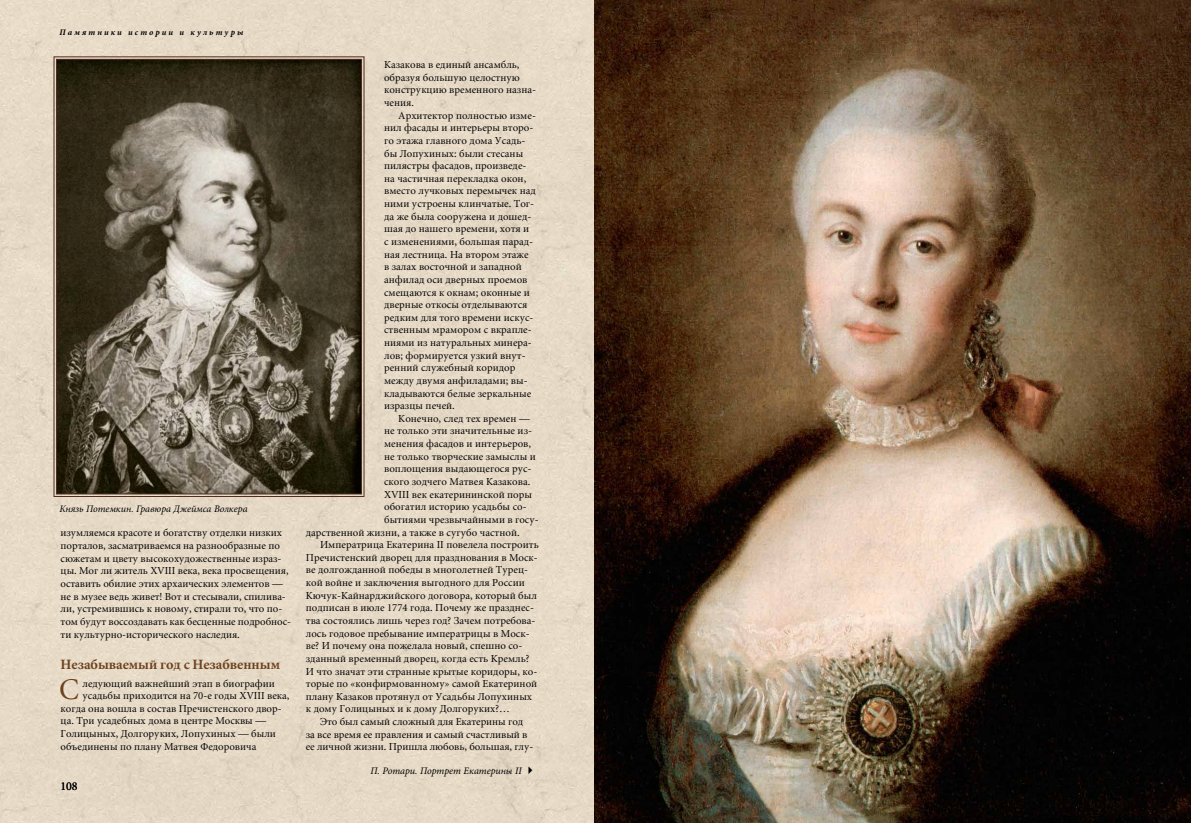
<style>
.page{position:relative;width:1191px;height:823px;background:#fff}
.page>*{position:absolute;margin:0;border:0;box-sizing:border-box;transform-origin:0 0}
.t1{font:29.5px "Miniature C";color:#6d411d}
.t2{font:700 14px "Miniature C";letter-spacing:-.005em;color:#6d411d}
.t3{font:12px "Minion Pro";color:#000}
.t4{font:10.5px/12.6px "Miniature C";color:#000}
.t5{font:italic 10px "Minion Pro";color:#000}
.t6{font:italic 700 8.5px "Minion Pro";letter-spacing:.245em;color:#000}
</style>
<div class="page">
<div style="left:0;top:0;width:594px;height:822px;background:#e6d9c6"></div>
<svg style="left:53px;top:56px;width:311px;height:440px;background:#b6a291"></svg>
<svg style="left:56px;top:59px;width:306px;height:435px;background:#605847"></svg>
<img style="left:594px;top:0;width:596px;height:822px">
<p class="t6" style="left:60px;top:26px;width:185px">Памятники истории и культуры</p>
<p class="t5" style="left:60px;top:502px;width:189px">Князь Потемкин. Гравюра Джеймса Волкера</p>
<p class="t4" style="left:61px;top:527px;width:232px">изумляемся красоте и богатству отделки низких порталов, засматриваемся на разнообразные по сюжетам и цвету высокохудожественные израз&shy;цы. Мог ли житель XVIII века, века просвещения, оставить обилие этих архаических элементов — не в музее ведь живет! Вот и стесывали, спилива&shy;ли, устремившись к новому, стирали то, что по&shy;том будут воссоздавать как бесценные подробнос&shy;ти культурно-исторического наследия.</p>
<h2 class="t2" style="left:61px;top:656px;width:221px">Незабываемый год с Незабвенным</h2>
<h1 class="t1" style="left:59px;top:674px;width:21px">С</h1>
<p class="t4" style="left:82px;top:676px;width:194px">ледующий важнейший этап в биографии</p>
<p class="t4" style="left:82px;top:689px;width:208px">усадьбы приходится на 70-е годы XVIII века,</p>
<p class="t4" style="left:61px;top:702px;width:223px">когда она вошла в состав Пречистенского двор-</p>
<p class="t4" style="left:61px;top:714px;width:207px">ца. Три усадебных дома в центре Москвы —</p>
<p class="t4" style="left:61px;top:727px;width:217px">Голицыных, Долгоруких, Лопухиных — были</p>
<p class="t4" style="left:61px;top:739px;width:197px">объединены по плану Матвея Федоровича</p>
<p class="t3" style="left:60px;top:777px;width:19px">108</p>
<p class="t4" style="left:384px;top:59px;width:153px">Казакова в единый ансамбль, образуя большую целостную конструкцию временного назна&shy;чения.</p>
<p class="t4" style="left:384px;top:109px;width:153px;text-indent:14px">Архитектор полностью изме&shy;нил фасады и интерьеры второ&shy;го этажа главного дома Усадь&shy;бы Лопухиных: были стесаны пилястры фасадов, произведе&shy;на частичная перекладка окон, вместо лучковых перемычек над ними устроены клинчатые. Тог&shy;да же была сооружена и дошед&shy;шая до нашего времени, хотя и с изменениями, большая парад&shy;ная лестница. На втором этаже в залах восточной и западной анфилад оси дверных проемов смещаются к окнам; оконные и дверные откосы отделываются редким для того времени искус&shy;ственным мрамором с вкрапле&shy;ниями из натуральных минера&shy;лов; формируется узкий внут&shy;ренний служебный коридор между двумя анфиладами; вы&shy;кладываются белые зеркальные изразцы печей.</p>
<p class="t4" style="left:398px;top:412px;width:133px">Конечно, след тех времен —</p>
<p class="t4" style="left:384px;top:425px;width:149px">не только эти значительные из-</p>
<p class="t4" style="left:384px;top:437px;width:148px">менения фасадов и интерьеров,</p>
<p class="t4" style="left:384px;top:450px;width:153px">не только творческие замыслы и</p>
<p class="t4" style="left:384px;top:463px;width:149px">воплощения выдающегося рус-</p>
<p class="t4" style="left:384px;top:475px;width:148px">ского зодчего Матвея Казакова.</p>
<p class="t4" style="left:384px;top:488px;width:149px">XVIII век екатерининской поры</p>
<p class="t4" style="left:384px;top:500px;width:144px">обогатил историю усадьбы со-</p>
<p class="t4" style="left:384px;top:513px;width:156px">бытиями чрезвычайными в госу-</p>
<p class="t4" style="left:306px;top:526px;width:215px">дарственной жизни, а также в сугубо частной.</p>
<p class="t4" style="left:320px;top:538px;width:220px">Императрица Екатерина II повелела построить</p>
<p class="t4" style="left:306px;top:551px;width:233px">Пречистенский дворец для празднования в Моск-</p>
<p class="t4" style="left:306px;top:564px;width:224px">ве долгожданной победы в многолетней Турец-</p>
<p class="t4" style="left:306px;top:576px;width:220px">кой войне и заключения выгодного для России</p>
<p class="t4" style="left:306px;top:589px;width:232px">Кючук-Кайнарджийского договора, который был</p>
<p class="t4" style="left:306px;top:601px;width:229px">подписан в июле 1774 года. Почему же празднес-</p>
<p class="t4" style="left:306px;top:614px;width:231px">тва состоялись лишь через год? Зачем потребова-</p>
<p class="t4" style="left:306px;top:627px;width:225px">лось годовое пребывание императрицы в Моск-</p>
<p class="t4" style="left:306px;top:639px;width:218px">ве? И почему она пожелала новый, спешно со-</p>
<p class="t4" style="left:306px;top:652px;width:225px">зданный временный дворец, когда есть Кремль?</p>
<p class="t4" style="left:306px;top:665px;width:233px">И что значат эти странные крытые коридоры, ко-</p>
<p class="t4" style="left:306px;top:677px;width:233px">торые по «конфирмованному» самой Екатериной</p>
<p class="t4" style="left:306px;top:690px;width:228px">плану Казаков протянул от Усадьбы Лопухиных</p>
<p class="t4" style="left:306px;top:702px;width:206px">к дому Голицыных и к дому Долгоруких?…</p>
<p class="t4" style="left:320px;top:715px;width:205px">Это был самый сложный для Екатерины год</p>
<p class="t4" style="left:306px;top:728px;width:223px">за все время ее правления и самый счастливый в</p>
<p class="t4" style="left:306px;top:740px;width:229px">ее личной жизни. Пришла любовь, большая, глу-</p>
<p class="t5" style="left:370px;top:763px;width:167px">П. Ротари. Портрет Екатерины II ✔</p>
</div>
